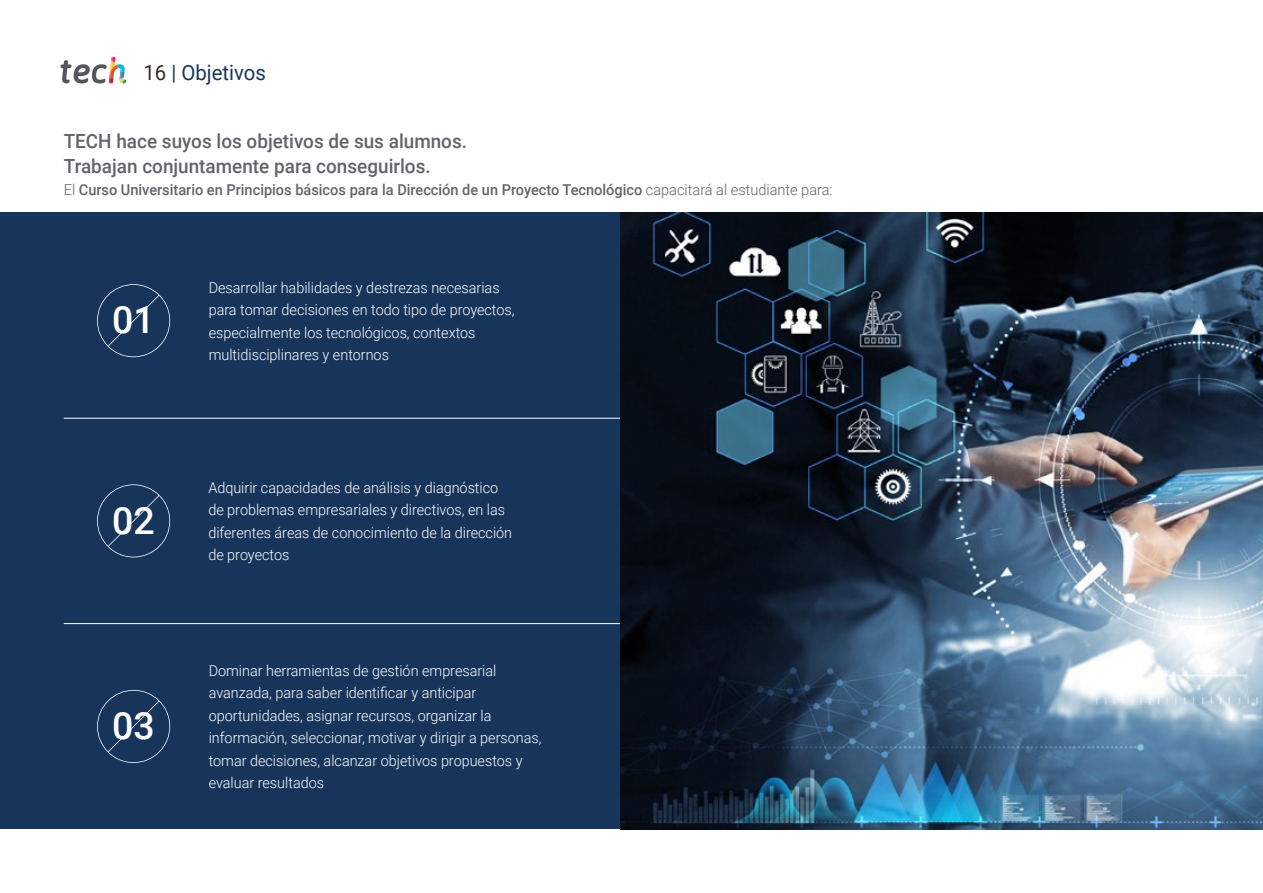
<style>
.page{position:relative;width:1263px;height:893px;background:#fff}
.page>*{position:absolute;margin:0;border:0;box-sizing:border-box;transform-origin:0 0}
.t1{font:500 37.5px "Roboto";color:#fff}
.t2{font:21px "Roboto";color:#1a355c}
.t3{font:500 19.5px/25.5px "Roboto";color:#61646a}
.t4{font:300 15px/22.5px "Roboto";color:#fff;scale:.96 1}
.t5{font:500 15px "Roboto";color:#61646a}
.s1{color:#312e20}
.s2{font-weight:300}
</style>
<div class="page">
<svg style="left:61px;top:57px;width:65px;height:27px"></svg>
<div style="left:0;top:213px;width:621px;height:616px;background:#17355b"></div>
<svg style="left:97px;top:284px;width:73px;height:73px"></svg>
<svg style="left:97px;top:484px;width:73px;height:73px"></svg>
<svg style="left:97px;top:690px;width:73px;height:73px"></svg>
<hr style="left:64px;top:418px;width:1199px;height:1px;background:#fff">
<hr style="left:64px;top:623px;width:1199px;height:1px;background:#fff">
<img style="left:621px;top:213px;width:642px;height:616px">
<h2 class="t2" style="left:144px;top:57px;width:124px"><span class="s1">16</span> | Objetivos</h2>
<h3 class="t3" style="left:64px;top:127px;width:405px">TECH hace suyos los objetivos de sus alumnos.<br>Trabajan conjuntamente para conseguirlos.</h3>
<p class="t5" style="left:64px;top:179px;width:770px"><span class="s2">El</span> Curso Universitario en Principios básicos para la Dirección de un Proyecto Tecnológico <span class="s2">capacitará al estudiante para:</span></p>
<h1 class="t1" style="left:112px;top:294px;width:44px">01</h1>
<h1 class="t1" style="left:112px;top:494px;width:44px">02</h1>
<h1 class="t1" style="left:112px;top:699px;width:44px">03</h1>
<p class="t4" style="left:209px;top:275px;width:320px">Desarrollar habilidades y destrezas necesarias para tomar decisiones en todo tipo de proyectos, especialmente los tecnológicos, contextos multidisciplinares y entornos</p>
<p class="t4" style="left:208px;top:476px;width:318px">Adquirir capacidades de análisis y diagnóstico de problemas empresariales y directivos, en las diferentes áreas de conocimiento de la dirección de proyectos</p>
<p class="t4" style="left:209px;top:659px;width:348px">Dominar herramientas de gestión empresarial avanzada, para saber identificar y anticipar oportunidades, asignar recursos, organizar la información, seleccionar, motivar y dirigir a personas, tomar decisiones, alcanzar objetivos propuestos y evaluar resultados</p>
</div>
